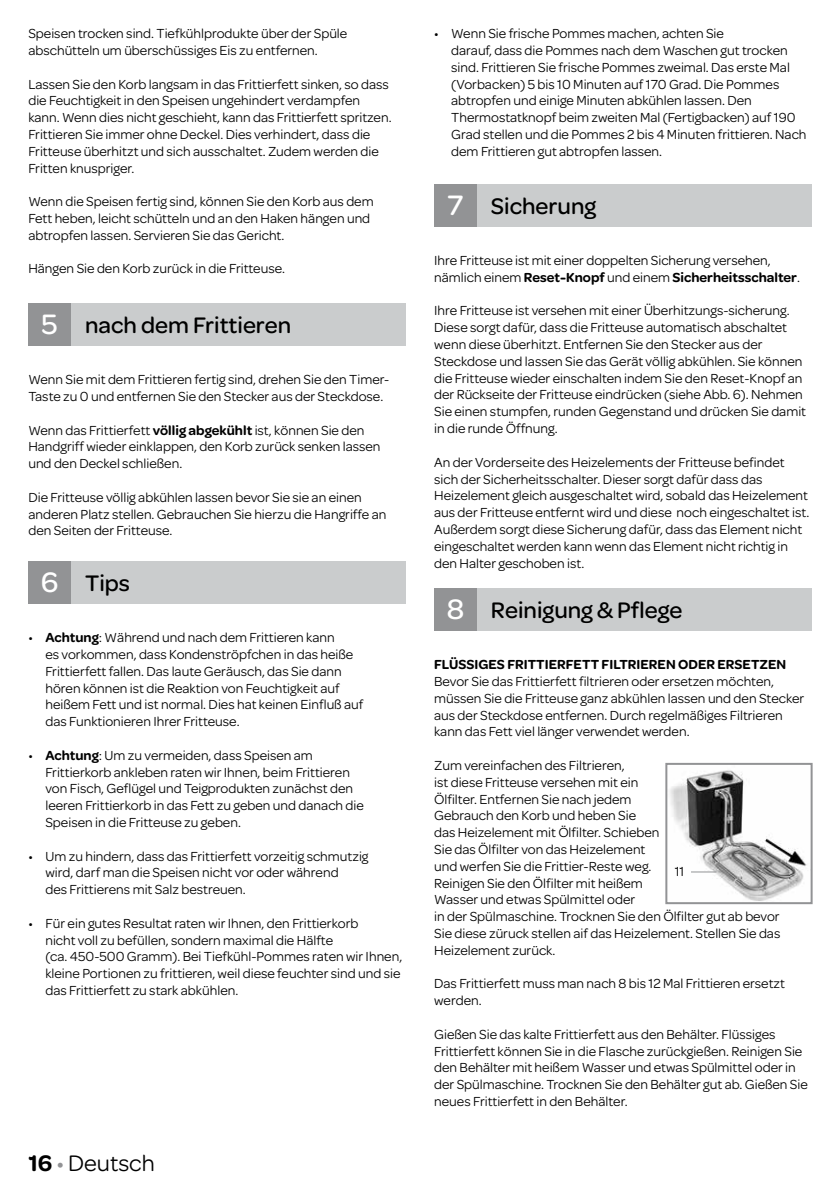
<style>
.page{position:relative;width:840px;height:1191px;background:#fff}
.page>*{position:absolute;margin:0;border:0;box-sizing:border-box;transform-origin:0 0}
.t1{font:500 24px "Omnes";color:#000}
.t2{font:24px "Omnes";color:#000}
.t3{font:14px/16.8px "Omnes";color:#000}
.t4{font:600 14px "Omnes";color:#000}
.s1{font-size:30px;color:#fff}
.s2{font-weight:600}
.s3{color:#929395}
</style>
<div class="page">
<div style="left:57px;top:303px;width:348px;height:43px;background:#cacccd"></div>
<div style="left:28px;top:303px;width:43px;height:43px;background:#929395"></div>
<div style="left:57px;top:561px;width:348px;height:43px;background:#cacccd"></div>
<div style="left:28px;top:561px;width:43px;height:43px;background:#929395"></div>
<div style="left:462px;top:184px;width:349px;height:43px;background:#cacccd"></div>
<div style="left:434px;top:184px;width:42px;height:43px;background:#929395"></div>
<div style="left:462px;top:588px;width:349px;height:43px;background:#cacccd"></div>
<div style="left:434px;top:588px;width:42px;height:43px;background:#929395"></div>
<img style="left:670px;top:770px;width:137px;height:131px">
<div style="left:665px;top:763px;width:147px;height:141px;border:2px solid #929395"></div>
<svg style="left:690px;top:871px;width:26px;height:1px"></svg>
<p class="t3" style="left:28px;top:24px;width:320px">Speisen trocken sind. Tiefkühlprodukte über der Spüle abschütteln um überschüssiges Eis zu entfernen.</p>
<p class="t3" style="left:28px;top:75px;width:364px">Lassen Sie den Korb langsam in das Frittierfett sinken, so dass die Feuchtigkeit in den Speisen ungehindert verdampfen kann. Wenn dies nicht geschieht, kann das Frittierfett spritzen.<br>Frittieren Sie immer ohne Deckel. Dies verhindert, dass die Fritteuse überhitzt und sich ausschaltet. Zudem werden die Fritten knuspriger.</p>
<p class="t3" style="left:28px;top:192px;width:346px">Wenn die Speisen fertig sind, können Sie den Korb aus dem<br>Fett heben, leicht schütteln und an den Haken hängen und abtropfen lassen. Servieren Sie das Gericht.</p>
<p class="t3" style="left:28px;top:260px;width:258px">Hängen Sie den Korb zurück in die Fritteuse.</p>
<h1 class="t1" style="left:42px;top:308px;width:251px"><span class="s1">5</span> nach dem Frittieren</h1>
<p class="t3" style="left:28px;top:370px;width:362px">Wenn Sie mit dem Frittieren fertig sind, drehen Sie den Timer-<br>Taste zu 0 und entfernen Sie den Stecker aus der Steckdose.</p>
<p class="t3" style="left:28px;top:421px;width:353px">Wenn das Frittierfett <span class="s2">völlig abgekühlt</span> ist, können Sie den<br>Handgriff wieder einklappen, den Korb zurück senken lassen und den Deckel schließen.</p>
<p class="t3" style="left:28px;top:488px;width:359px">Die Fritteuse völlig abkühlen lassen bevor Sie sie an einen anderen Platz stellen. Gebrauchen Sie hierzu die Hangriffe an den Seiten der Fritteuse.</p>
<h1 class="t1" style="left:41px;top:566px;width:91px"><span class="s1">6</span> Tips</h1>
<p class="t3" style="left:45px;top:628px;width:319px;text-indent:-17px">• <span class="s2">Achtung</span>: Während und nach dem Frittieren kann<br>es vorkommen, dass Kondenströpfchen in das heiße Frittierfett fallen. Das laute Geräusch, das Sie dann hören können ist die Reaktion von Feuchtigkeit auf heißem Fett und ist normal. Dies hat keinen Einfluß auf das Funktionieren Ihrer Fritteuse.</p>
<p class="t3" style="left:45px;top:746px;width:320px;text-indent:-17px">• <span class="s2">Achtung</span>: Um zu vermeiden, dass Speisen am Frittierkorb ankleben raten wir Ihnen, beim Frittieren von Fisch, Geflügel und Teigprodukten zunächst den leeren Frittierkorb in das Fett zu geben und danach die Speisen in die Fritteuse zu geben.</p>
<p class="t3" style="left:45px;top:846px;width:324px;text-indent:-17px">• Um zu hindern, dass das Frittierfett vorzeitig schmutzig wird, darf man die Speisen nicht vor oder während<br>des Frittierens mit Salz bestreuen.</p>
<p class="t3" style="left:45px;top:914px;width:358px;text-indent:-17px">• Für ein gutes Resultat raten wir Ihnen, den Frittierkorb<br>nicht voll zu befüllen, sondern maximal die Hälfte<br>(ca. 450-500 Gramm). Bei Tiefkühl-Pommes raten wir Ihnen, kleine Portionen zu frittieren, weil diese feuchter sind und sie das Frittierfett zu stark abkühlen.</p>
<h1 class="t2" style="left:28px;top:1146px;width:128px"><span class="s2">16</span> <span class="s3">•</span> Deutsch</h1>
<p class="t3" style="left:451px;top:24px;width:356px;text-indent:-17px">• Wenn Sie frische Pommes machen, achten Sie<br>darauf, dass die Pommes nach dem Waschen gut trocken sind. Frittieren Sie frische Pommes zweimal. Das erste Mal (Vorbacken) 5 bis 10 Minuten auf 170 Grad. Die Pommes abtropfen und einige Minuten abkühlen lassen. Den Thermostatknopf beim zweiten Mal (Fertigbacken) auf 190<br>Grad stellen und die Pommes 2 bis 4 Minuten frittieren. Nach dem Frittieren gut abtropfen lassen.</p>
<h1 class="t1" style="left:447px;top:189px;width:150px"><span class="s1">7</span> Sicherung</h1>
<p class="t3" style="left:434px;top:251px;width:367px">Ihre Fritteuse ist mit einer doppelten Sicherung versehen, nämlich einem <span class="s2">Reset-Knopf</span> und einem <span class="s2">Sicherheitsschalter</span>.</p>
<p class="t3" style="left:434px;top:301px;width:373px">Ihre Fritteuse ist versehen mit einer Überhitzungs-sicherung.<br>Diese sorgt dafür, dass die Fritteuse automatisch abschaltet wenn diese überhitzt. Entfernen Sie den Stecker aus der Steckdose und lassen Sie das Gerät völlig abkühlen. Sie können die Fritteuse wieder einschalten indem Sie den Reset-Knopf an der Rückseite der Fritteuse eindrücken (siehe Abb. 6). Nehmen Sie einen stumpfen, runden Gegenstand und drücken Sie damit in die runde Öffnung.</p>
<p class="t3" style="left:434px;top:453px;width:376px">An der Vorderseite des Heizelements der Fritteuse befindet sich der Sicherheitsschalter. Dieser sorgt dafür dass das Heizelement gleich ausgeschaltet wird, sobald das Heizelement aus der Fritteuse entfernt wird und diese noch eingeschaltet ist.<br>Außerdem sorgt diese Sicherung dafür, dass das Element nicht eingeschaltet werden kann wenn das Element nicht richtig in den Halter geschoben ist.</p>
<h1 class="t1" style="left:446px;top:593px;width:237px"><span class="s1">8</span> Reinigung &amp; Pflege</h1>
<p class="t4" style="left:434px;top:654px;width:353px">FLÜSSIGES FRITTIERFETT FILTRIEREN ODER ERSETZEN</p>
<p class="t3" style="left:434px;top:672px;width:371px">Bevor Sie das Frittierfett filtrieren oder ersetzen möchten, müssen Sie die Fritteuse ganz abkühlen lassen und den Stecker aus der Steckdose entfernen. Durch regelmäßiges Filtrieren kann das Fett viel länger verwendet werden.</p>
<p class="t3" style="left:434px;top:756px;width:347px">Zum vereinfachen des Filtrieren,<br>ist diese Fritteuse versehen mit ein<br>Ölfilter. Entfernen Sie nach jedem<br>Gebrauch den Korb und heben Sie<br>das Heizelement mit Ölfilter. Schieben<br>Sie das Ölfilter von das Heizelement<br>und werfen Sie die Frittier-Reste weg.<br>Reinigen Sie den Ölfilter mit heißem<br>Wasser und etwas Spülmittel oder<br>in der Spülmaschine. Trocknen Sie den Ölfilter gut ab bevor Sie diese züruck stellen aif das Heizelement. Stellen Sie das Heizelement zurück.</p>
<p class="t3" style="left:434px;top:974px;width:352px">Das Frittierfett muss man nach 8 bis 12 Mal Frittieren ersetzt werden.</p>
<p class="t3" style="left:434px;top:1025px;width:375px">Gießen Sie das kalte Frittierfett aus den Behälter. Flüssiges Frittierfett können Sie in die Flasche zurückgießen. Reinigen Sie den Behälter mit heißem Wasser und etwas Spülmittel oder in der Spülmaschine. Trocknen Sie den Behälter gut ab. Gießen Sie neues Frittierfett in den Behälter.</p>
<p class="t3" style="left:674px;top:861px;width:11px">11</p>
</div>
